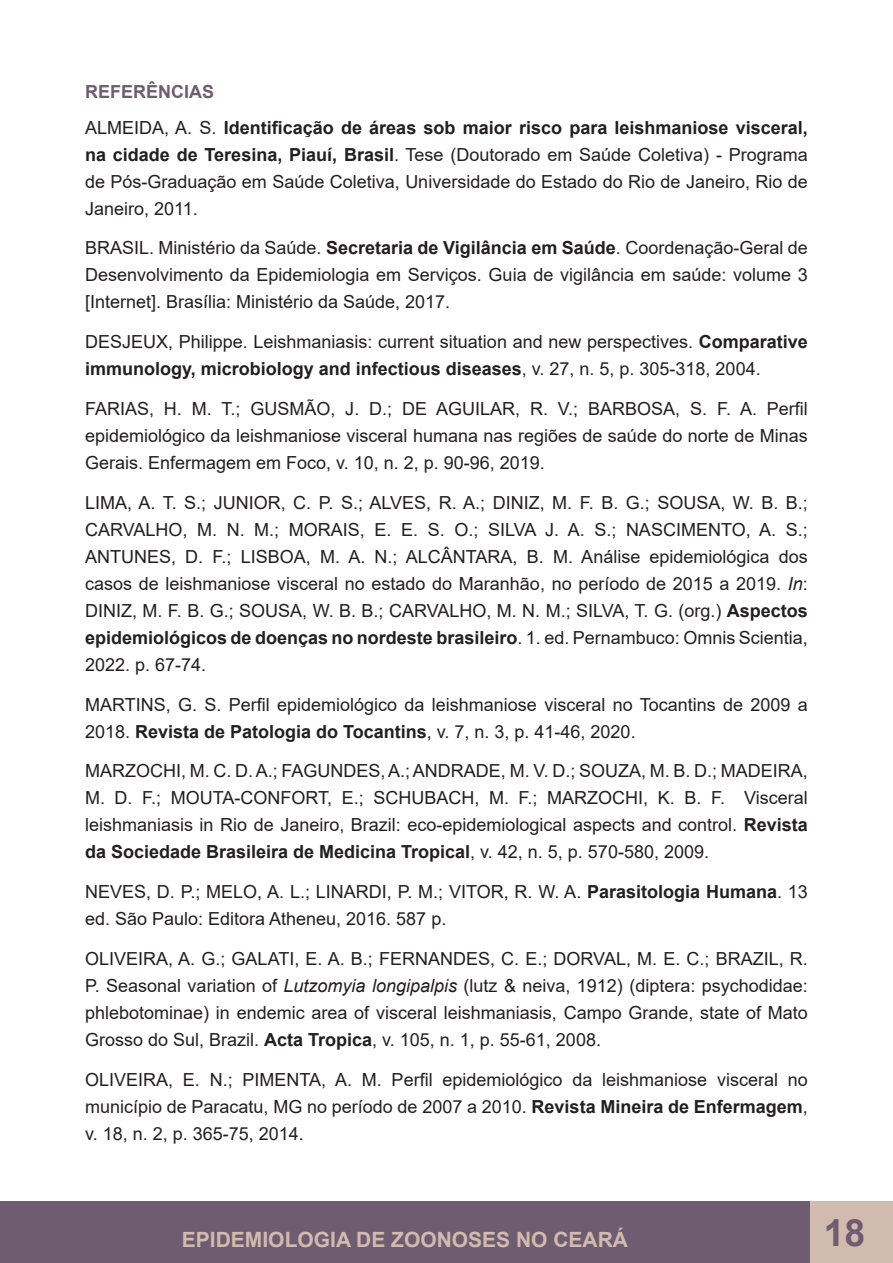
<style>
.page{position:relative;width:893px;height:1263px;background:#fff}
.page>*{position:absolute;margin:0;border:0;box-sizing:border-box;transform-origin:0 0}
.t1{font:700 37.5px "Arial";color:#6f5c71}
.t2{font:700 21px "Arial";color:#d1baae}
.t3{font:18px/27px "Arial";color:#231f20;text-align:justify}
.Título_1{font:700 18px "Arial";color:#6f5c71}
.s1{font-weight:700}
.s2{font-style:italic}
</style>
<div class="page">
<div style="left:0;top:1201px;width:810px;height:62px;background:#6f5c71"></div>
<div style="left:810px;top:1201px;width:83px;height:62px;background:#d1baae"></div>
<hr style="left:892px;top:1201px;width:1px;height:62px;background:#6f5c71">
<p class="Título_1" style="left:85px;top:79px;width:131px">REFERÊNCIAS</p>
<p class="t3" style="left:85px;top:114px;width:724px">ALMEIDA, A. S. <span class="s1">Identificação de áreas sob maior risco para leishmaniose visceral, na cidade de Teresina, Piauí, Brasil</span>. Tese (Doutorado em Saúde Coletiva) - Programa de Pós-Graduação em Saúde Coletiva, Universidade do Estado do Rio de Janeiro, Rio de Janeiro, 2011.</p>
<p class="t3" style="left:85px;top:234px;width:724px">BRASIL. Ministério da Saúde. <span class="s1">Secretaria de Vigilância em Saúde</span>. Coordenação-Geral de Desenvolvimento da Epidemiologia em Serviços. Guia de vigilância em saúde: volume 3 [Internet]. Brasília: Ministério da Saúde, 2017.</p>
<p class="t3" style="left:85px;top:328px;width:724px">DESJEUX, Philippe. Leishmaniasis: current situation and new perspectives. <span class="s1">Comparative immunology, microbiology and infectious diseases</span>, v. 27, n. 5, p. 305-318, 2004.</p>
<p class="t3" style="left:85px;top:395px;width:724px">FARIAS, H. M. T.; GUSMÃO, J. D.; DE AGUILAR, R. V.; BARBOSA, S. F. A. Perfil epidemiológico da leishmaniose visceral humana nas regiões de saúde do norte de Minas Gerais. Enfermagem em Foco, v. 10, n. 2, p. 90-96, 2019.</p>
<p class="t3" style="left:85px;top:489px;width:724px">LIMA, A. T. S.; JUNIOR, C. P. S.; ALVES, R. A.; DINIZ, M. F. B. G.; SOUSA, W. B. B.; CARVALHO, M. N. M.; MORAIS, E. E. S. O.; SILVA J. A. S.; NASCIMENTO, A. S.; ANTUNES, D. F.; LISBOA, M. A. N.; ALCÂNTARA, B. M. Análise epidemiológica dos casos de leishmaniose visceral no estado do Maranhão, no período de 2015 a 2019. <span class="s2">In</span>:<br>DINIZ, M. F. B. G.; SOUSA, W. B. B.; CARVALHO, M. N. M.; SILVA, T. G. (org.) <span class="s1">Aspectos epidemiológicos de doenças no nordeste brasileiro</span>. 1. ed. Pernambuco: Omnis Scientia, 2022. p. 67-74.</p>
<p class="t3" style="left:85px;top:690px;width:724px">MARTINS, G. S. Perfil epidemiológico da leishmaniose visceral no Tocantins de 2009 a<br>2018. <span class="s1">Revista de Patologia do Tocantins</span>, v. 7, n. 3, p. 41-46, 2020.</p>
<p class="t3" style="left:85px;top:757px;width:724px">MARZOCHI, M. C. D. A.; FAGUNDES, A.; ANDRADE, M. V. D.; SOUZA, M. B. D.; MADEIRA, M. D. F.; MOUTA-CONFORT, E.; SCHUBACH, M. F.; MARZOCHI, K. B. F. Visceral leishmaniasis in Rio de Janeiro, Brazil: eco-epidemiological aspects and control. <span class="s1">Revista da Sociedade Brasileira de Medicina Tropical</span>, v. 42, n. 5, p. 570-580, 2009.</p>
<p class="t3" style="left:85px;top:878px;width:724px">NEVES, D. P.; MELO, A. L.; LINARDI, P. M.; VITOR, R. W. A. <span class="s1">Parasitologia Humana</span>. 13 ed. São Paulo: Editora Atheneu, 2016. 587 p.</p>
<p class="t3" style="left:85px;top:945px;width:724px">OLIVEIRA, A. G.; GALATI, E. A. B.; FERNANDES, C. E.; DORVAL, M. E. C.; BRAZIL, R.<br>P. Seasonal variation of <span class="s2">Lutzomyia longipalpis</span> (lutz &amp; neiva, 1912) (diptera: psychodidae: phlebotominae) in endemic area of visceral leishmaniasis, Campo Grande, state of Mato Grosso do Sul, Brazil. <span class="s1">Acta Tropica</span>, v. 105, n. 1, p. 55-61, 2008.</p>
<p class="t3" style="left:85px;top:1066px;width:724px">OLIVEIRA, E. N.; PIMENTA, A. M. Perfil epidemiológico da leishmaniose visceral no município de Paracatu, MG no período de 2007 a 2010. <span class="s1">Revista Mineira de Enfermagem</span>, v. 18, n. 2, p. 365-75, 2014.</p>
<p class="t2" style="left:182px;top:1225px;width:448px">EPIDEMIOLOGIA DE ZOONOSES NO CEARÁ</p>
<h1 class="t1" style="left:824px;top:1206px;width:43px">18</h1>
</div>
